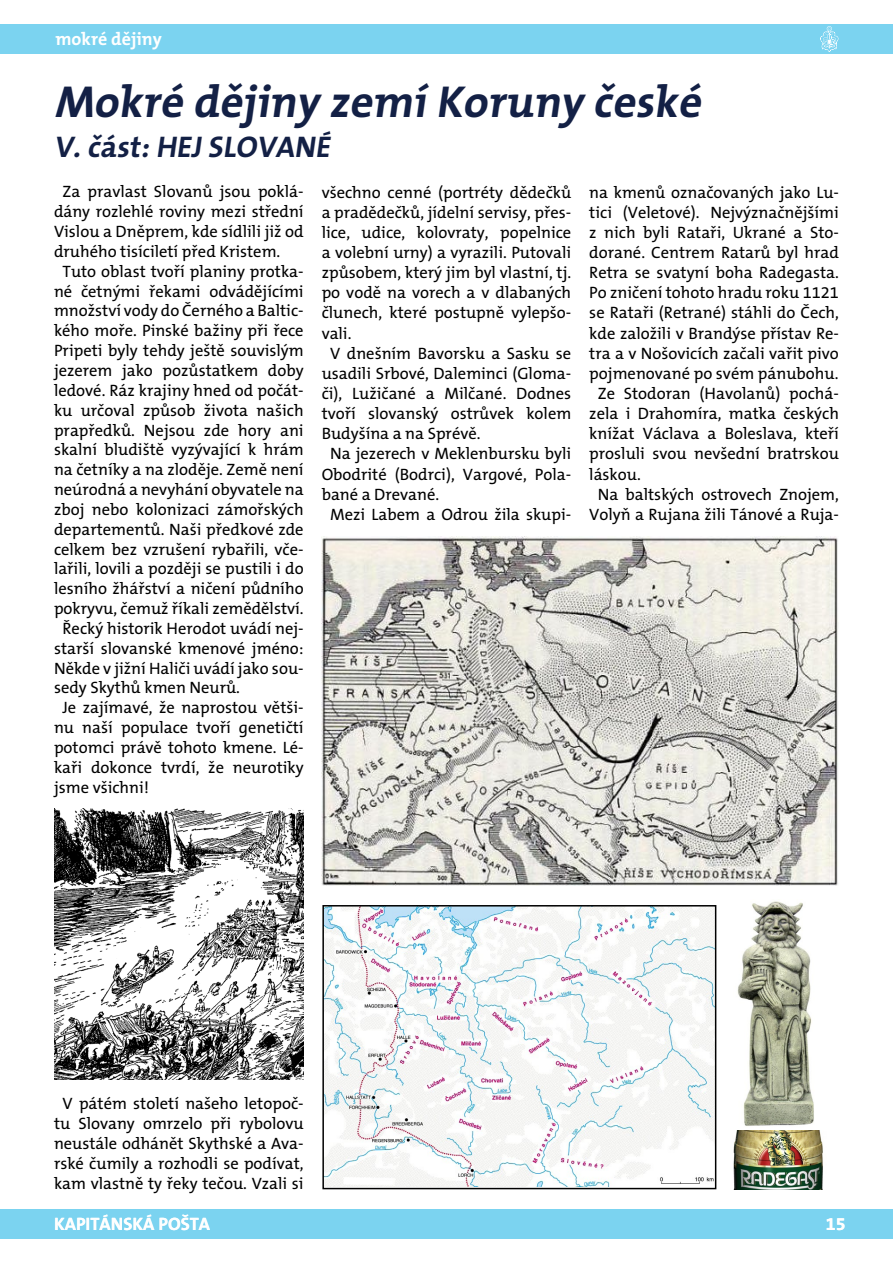
<style>
.page{position:relative;width:893px;height:1263px;background:#fff}
.page>*{position:absolute;margin:0;border:0;box-sizing:border-box;transform-origin:0 0}
.t1{font:700 45px "The Mix CE B7";color:#132045}
.t2{font:700 30px "The Mix CE B7";color:#132045}
.t3{font:700 18px "The Mix CE B7";color:#fff}
.t4{font:16.5px/19.8px "The Mix CE B5 Plain";color:#000;text-align:center}
</style>
<div class="page">
<div style="left:0;top:1209px;width:893px;height:30px;background:#7bd3f0"></div>
<div style="left:0;top:24px;width:893px;height:30px;background:#7bd3f0"></div>
<svg style="left:820px;top:26px;width:19px;height:26px"></svg>
<img style="left:54px;top:808px;width:250px;height:271px">
<img style="left:322px;top:537px;width:516px;height:348px">
<img style="left:325px;top:908px;width:388px;height:278px">
<div style="left:322px;top:905px;width:394px;height:284px;border:2px solid #000"></div>
<img style="left:737px;top:901px;width:77px;height:225px">
<img style="left:733px;top:1130px;width:90px;height:59px">
<p class="t3" style="left:55px;top:29px;width:108px">mokré dějiny</p>
<h1 class="t1" style="left:54px;top:76px;width:656px">Mokré dějiny zemíKoruny české</h1>
<h2 class="t2" style="left:54px;top:130px;width:277px">V.část:HEJ SLOVANÉ</h2>
<p class="t4" style="left:63px;top:183px;width:243px">Za pravlast Slovanů jsou poklá-</p>
<p class="t4" style="left:54px;top:203px;width:251px">dány rozlehlé roviny mezi střední</p>
<p class="t4" style="left:54px;top:222px;width:251px">Vislou a Dněprem, kde sídlili již od</p>
<p class="t4" style="left:54px;top:242px;width:228px">druhého tisíciletí před Kristem.</p>
<p class="t4" style="left:63px;top:262px;width:243px">Tuto oblast tvoří planiny protka-</p>
<p class="t4" style="left:54px;top:282px;width:251px">né četnými řekami odvádějícími</p>
<p class="t4" style="left:54px;top:302px;width:251px">množství vody do Černého a Baltic-</p>
<p class="t4" style="left:54px;top:322px;width:251px">kého moře. Pinské bažiny při řece</p>
<p class="t4" style="left:54px;top:341px;width:251px">Pripeti byly tehdy ještě souvislým</p>
<p class="t4" style="left:54px;top:361px;width:251px">jezerem jako pozůstatkem doby</p>
<p class="t4" style="left:54px;top:381px;width:251px">ledové. Ráz krajiny hned od počát-</p>
<p class="t4" style="left:54px;top:401px;width:251px">ku určoval způsob života našich</p>
<p class="t4" style="left:54px;top:421px;width:251px">prapředků. Nejsou zde hory ani</p>
<p class="t4" style="left:54px;top:441px;width:251px">skalní bludiště vyzývající k hrám</p>
<p class="t4" style="left:54px;top:460px;width:251px">na četníky a na zloděje. Země není</p>
<p class="t4" style="left:54px;top:480px;width:251px">neúrodná a nevyhání obyvatele na</p>
<p class="t4" style="left:54px;top:500px;width:251px">zboj nebo kolonizaci zámořských</p>
<p class="t4" style="left:54px;top:520px;width:251px">departementů. Naši předkové zde</p>
<p class="t4" style="left:54px;top:540px;width:251px">celkem bez vzrušení rybařili, vče-</p>
<p class="t4" style="left:54px;top:560px;width:251px">lařili, lovili a později se pustili i do</p>
<p class="t4" style="left:54px;top:579px;width:251px">lesního žhářství a ničení půdního</p>
<p class="t4" style="left:54px;top:599px;width:251px">pokryvu, čemuž říkali zemědělství.</p>
<p class="t4" style="left:63px;top:619px;width:243px">Řecký historik Herodot uvádí nej-</p>
<p class="t4" style="left:54px;top:639px;width:251px">starší slovanské kmenové jméno:</p>
<p class="t4" style="left:54px;top:659px;width:251px">Někde v jižní Haliči uvádí jako sou-</p>
<p class="t4" style="left:54px;top:679px;width:188px">sedy Skythů kmen Neurů.</p>
<p class="t4" style="left:63px;top:698px;width:243px">Je zajímavé, že naprostou větši-</p>
<p class="t4" style="left:54px;top:718px;width:251px">nu naší populace tvoří genetičtí</p>
<p class="t4" style="left:54px;top:738px;width:251px">potomci právě tohoto kmene. Lé-</p>
<p class="t4" style="left:54px;top:758px;width:251px">kaři dokonce tvrdí, že neurotiky</p>
<p class="t4" style="left:54px;top:778px;width:97px">jsme všichni!</p>
<p class="t4" style="left:322px;top:183px;width:251px">všechno cenné (portréty dědečků</p>
<p class="t4" style="left:322px;top:203px;width:251px">a pradědečků, jídelní servisy, přes-</p>
<p class="t4" style="left:322px;top:223px;width:251px">lice, udice, kolovraty, popelnice</p>
<p class="t4" style="left:322px;top:243px;width:251px">a volební urny) a vyrazili. Putovali</p>
<p class="t4" style="left:322px;top:264px;width:251px">způsobem, který jim byl vlastní, tj.</p>
<p class="t4" style="left:322px;top:284px;width:251px">po vodě na vorech a v dlabaných</p>
<p class="t4" style="left:322px;top:304px;width:251px">člunech, které postupně vylepšo-</p>
<p class="t4" style="left:322px;top:324px;width:31px">vali.</p>
<p class="t4" style="left:330px;top:344px;width:243px">V dnešním Bavorsku a Sasku se</p>
<p class="t4" style="left:322px;top:364px;width:251px">usadili Srbové, Daleminci (Gloma-</p>
<p class="t4" style="left:322px;top:384px;width:251px">či), Lužičané a Milčané. Dodnes</p>
<p class="t4" style="left:322px;top:404px;width:251px">tvoří slovanský ostrůvek kolem</p>
<p class="t4" style="left:322px;top:425px;width:160px">Budyšína a na Sprévě.</p>
<p class="t4" style="left:330px;top:445px;width:243px">Na jezerech v Meklenbursku byli</p>
<p class="t4" style="left:322px;top:465px;width:251px">Obodrité (Bodrci), Vargové, Pola-</p>
<p class="t4" style="left:322px;top:485px;width:119px">bané a Drevané.</p>
<p class="t4" style="left:330px;top:505px;width:243px">Mezi Labem a Odrou žila skupi-</p>
<p class="t4" style="left:589px;top:183px;width:251px">na kmenů označovaných jako Lu-</p>
<p class="t4" style="left:589px;top:203px;width:251px">tici (Veletové). Nejvýznačnějšími</p>
<p class="t4" style="left:589px;top:223px;width:251px">z nich byli Rataři, Ukrané a Sto-</p>
<p class="t4" style="left:589px;top:243px;width:251px">dorané. Centrem Ratarů byl hrad</p>
<p class="t4" style="left:589px;top:264px;width:251px">Retra se svatyní boha Radegasta.</p>
<p class="t4" style="left:589px;top:284px;width:251px">Po zničení tohoto hradu roku 1121</p>
<p class="t4" style="left:589px;top:304px;width:251px">se Rataři (Retrané) stáhli do Čech,</p>
<p class="t4" style="left:589px;top:324px;width:251px">kde založili v Brandýse přístav Re-</p>
<p class="t4" style="left:589px;top:344px;width:251px">tra a v Nošovicích začali vařit pivo</p>
<p class="t4" style="left:589px;top:364px;width:251px">pojmenované po svém pánubohu.</p>
<p class="t4" style="left:598px;top:384px;width:243px">Ze Stodoran (Havolanů) pochá-</p>
<p class="t4" style="left:589px;top:404px;width:251px">zela i Drahomíra, matka českých</p>
<p class="t4" style="left:589px;top:425px;width:251px">knížat Václava a Boleslava, kteří</p>
<p class="t4" style="left:589px;top:445px;width:251px">prosluli svou nevšední bratrskou</p>
<p class="t4" style="left:589px;top:465px;width:53px">láskou.</p>
<p class="t4" style="left:598px;top:485px;width:243px">Na baltských ostrovech Znojem,</p>
<p class="t4" style="left:589px;top:505px;width:251px">Volyň a Rujana žili Tánové a Ruja-</p>
<p class="t4" style="left:54px;top:1095px;width:251px">V pátém století našeho letopoč&shy;tu Slovany omrzelo při rybolovu neustále odhánět Skythské a Ava&shy;rské čumily a rozhodli se podívat, kam vlastně ty řeky tečou. Vzali si</p>
<p class="t3" style="left:54px;top:1214px;width:158px">KAPITÁNSKÁ POŠTA</p>
<p class="t3" style="left:826px;top:1214px;width:21px">15</p>
</div>
